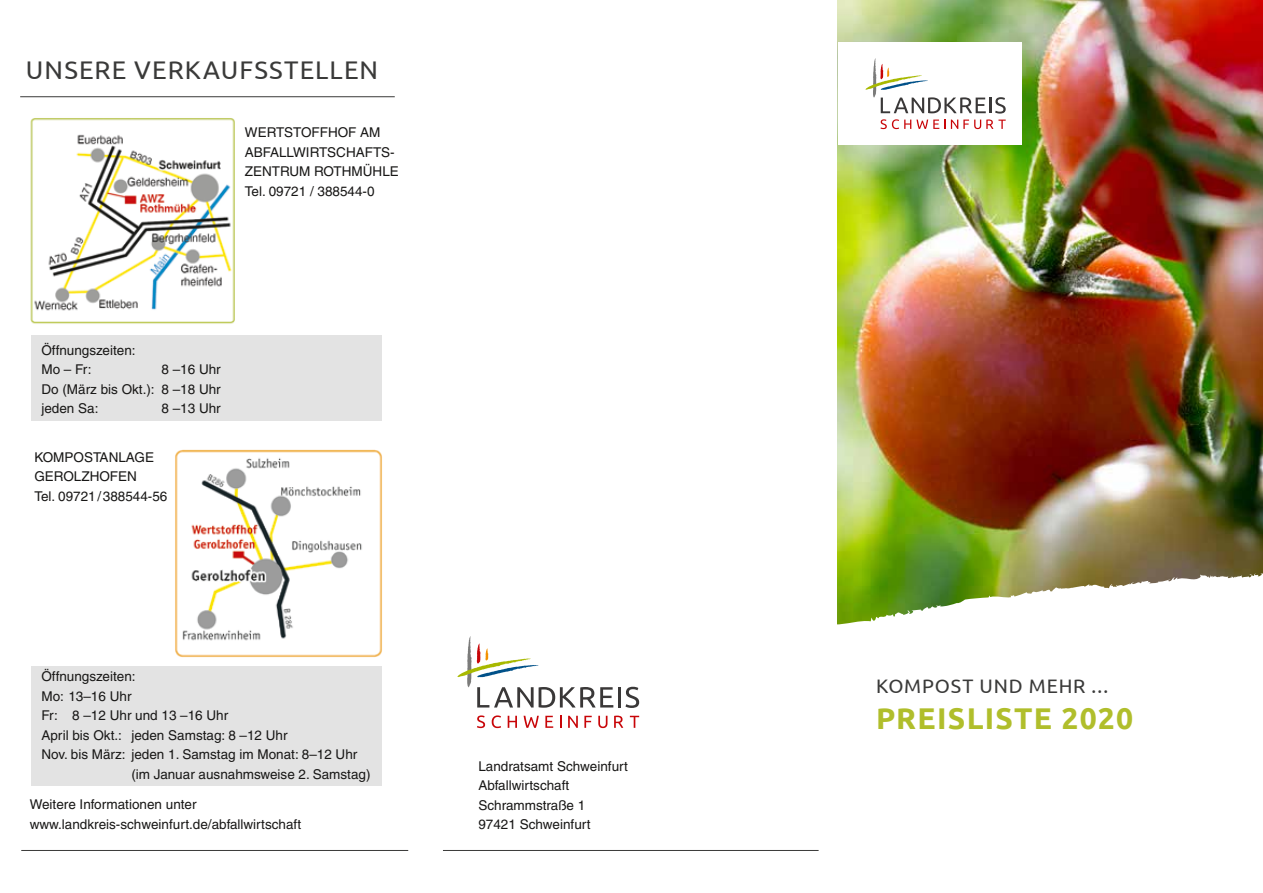
<style>
.page{position:relative;width:1263px;height:893px;background:#fff}
.page>*{position:absolute;margin:0;border:0;box-sizing:border-box;transform-origin:0 0}
.t1{font:700 30px "Ubuntu";letter-spacing:.04em;color:#b0be2b}
.t2{font:25.5px "Ubuntu";letter-spacing:.045em;color:#3a3a39}
.t3{font:19.5px "Ubuntu";letter-spacing:.045em;color:#3a3a39}
.t4{font:13.5px/19.5px "Helvetica";color:#181716}
</style>
<div class="page">
<div style="left:31px;top:336px;width:350px;height:85px;background:#e3e3e3"></div>
<div style="left:31px;top:666px;width:350px;height:119px;background:#e3e3e3"></div>
<hr style="left:20px;top:96px;width:375px;height:1px;background:#3a3a39">
<img style="left:838px;top:0;width:425px;height:567px">
<svg style="left:837px;top:567px;width:426px;height:58px"></svg>
<div style="left:838px;top:43px;width:183px;height:102px;background:#fff"></div>
<svg style="left:865px;top:58px;width:141px;height:71px"></svg>
<img style="left:30px;top:118px;width:205px;height:206px">
<img style="left:175px;top:449px;width:207px;height:209px">
<hr style="left:21px;top:850px;width:387px;height:1px;background:#3a3a39">
<hr style="left:443px;top:850px;width:376px;height:1px;background:#3a3a39">
<hr style="left:618px;top:687px;width:3px;height:20px;background:#3a3838">
<svg style="left:625px;top:687px;width:14px;height:21px"></svg>
<svg style="left:477px;top:715px;width:8px;height:13px"></svg>
<svg style="left:492px;top:715px;width:9px;height:13px"></svg>
<svg style="left:508px;top:716px;width:9px;height:12px"></svg>
<svg style="left:524px;top:716px;width:15px;height:12px"></svg>
<svg style="left:545px;top:716px;width:8px;height:12px"></svg>
<svg style="left:560px;top:716px;width:1px;height:12px"></svg>
<svg style="left:568px;top:716px;width:10px;height:12px"></svg>
<svg style="left:584px;top:716px;width:8px;height:12px"></svg>
<svg style="left:598px;top:716px;width:9px;height:12px"></svg>
<svg style="left:614px;top:716px;width:9px;height:12px"></svg>
<svg style="left:630px;top:716px;width:9px;height:12px"></svg>
<svg style="left:457px;top:636px;width:156px;height:72px"></svg>
<h2 class="t2" style="left:26px;top:54px;width:354px">UNSERE VERKAUFSSTELLEN</h2>
<p class="t4" style="left:245px;top:123px;width:155px">WERTSTOFFHOF AM<br>ABFALLWIRTSCHAFTS-<br>ZENTRUM ROTHMÜHLE<br>Tel. 09721 / 388544-0</p>
<p class="t4" style="left:41px;top:340px;width:96px">Öffnungszeiten:<br>Mo – Fr:</p>
<p class="t4" style="left:41px;top:360px;width:181px;text-align:justify;text-indent:120px">8 –16 Uhr Do (März bis Okt.): 8 –18 Uhr jeden Sa:</p>
<p class="t4" style="left:161px;top:399px;width:61px">8 –13 Uhr</p>
<p class="t4" style="left:34px;top:447px;width:135px">KOMPOSTANLAGE<br>GEROLZHOFEN<br>Tel. 09721/388544-56</p>
<p class="t4" style="left:41px;top:667px;width:96px">Öffnungszeiten:</p>
<p class="t4" style="left:41px;top:686px;width:92px">Mo: 13–16 Uhr</p>
<p class="t4" style="left:41px;top:706px;width:188px">Fr: 8 –12 Uhr und 13 –16 Uhr</p>
<p class="t4" style="left:41px;top:725px;width:248px">April bis Okt.: jeden Samstag: 8 –12 Uhr</p>
<p class="t4" style="left:41px;top:745px;width:317px">Nov. bis März: jeden 1. Samstag im Monat: 8–12 Uhr</p>
<p class="t4" style="left:131px;top:764px;width:241px">(im Januar ausnahmsweise 2. Samstag)</p>
<p class="t4" style="left:30px;top:795px;width:273px">Weitere Informationen unter www.landkreis-schweinfurt.de/abfallwirtschaft</p>
<p class="t4" style="left:478px;top:756px;width:151px">Landratsamt Schweinfurt<br>Abfallwirtschaft<br>Schrammstraße 1<br>97421 Schweinfurt</p>
<h3 class="t3" style="left:876px;top:674px;width:234px">KOMPOST UND MEHR ...</h3>
<h1 class="t1" style="left:876px;top:700px;width:259px">PREISLISTE 2020</h1>
</div>
